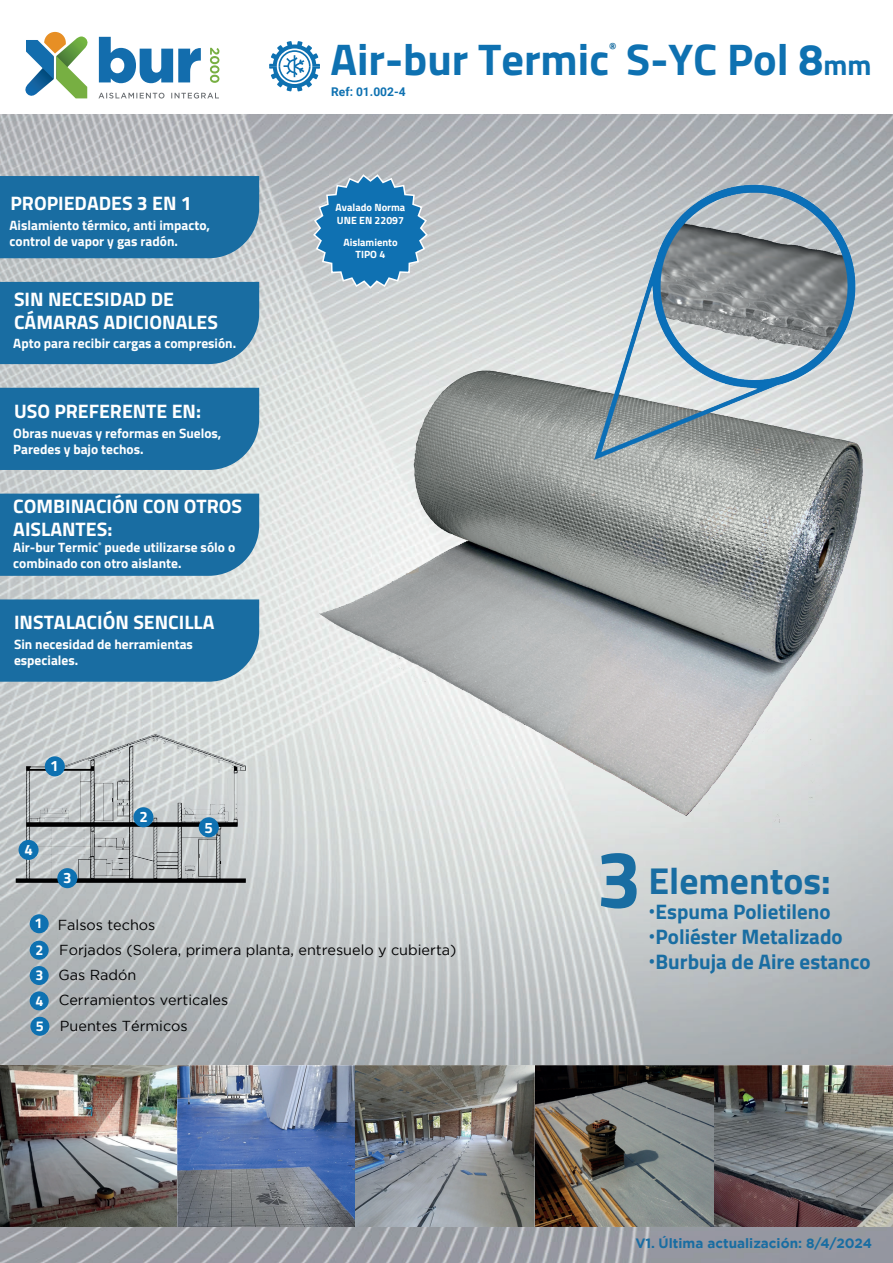
<style>
.page{position:relative;width:893px;height:1263px;background:#fff}
.page>*{position:absolute;margin:0;border:0;box-sizing:border-box;transform-origin:0 0}
.t1{font:700 81px "Titillium Web";color:#196da2}
.t2{font:700 44.4px "Titillium Web";color:#0e71b1}
.t3{font:700 37.5px "Titillium Web";color:#196da2}
.t4{font:700 21px "Titillium Web";color:#196da2}
.t5{font:700 19.5px/23.4px "Titillium Web";color:#fff}
.t6{font:700 15px "Titillium Web";color:#fff}
.t7{font:14.4px/25.2px "Gotham";color:#000001}
.t8{font:700 14.25px/26.8px "Titillium Web";color:#fff}
.t9{font:700 13.5px/16.2px "Titillium Web";color:#fff}
.t10{font:700 13.5px "Gotham";color:#196da2}
.t11{font:700 12px "Roboto";color:#0e71b1}
.t12{font:700 11.4px "Titillium Web";color:#186da0}
.t13{font:700 10.5px/12.6px "Titillium Web";color:#fff}
.t14{font:700 5.25px "Titillium Web";color:#fff}
.s1{font-size:28.65px}
.s2{font-family:"Roboto";font-weight:400}
</style>
<div class="page">
<img style="left:0;top:114px;width:893px;height:1149px">
<img style="left:308px;top:167px;width:572px;height:682px">
<img style="left:179px;top:1065px;width:714px;height:161px">
<img style="left:0;top:1065px;width:179px;height:161px">
<div style="left:0;top:176px;width:259px;height:82px;background:#196da2"></div>
<div style="left:0;top:282px;width:259px;height:82px;background:#196da2"></div>
<div style="left:0;top:388px;width:259px;height:82px;background:#196da2"></div>
<div style="left:0;top:599px;width:259px;height:83px;background:#196da2"></div>
<img style="left:11px;top:728px;width:241px;height:166px">
<div style="left:45px;top:756px;width:20px;height:20px;background:#0e71b1;border-radius:50%"></div>
<div style="left:133px;top:807px;width:20px;height:20px;background:#0e71b1;border-radius:50%"></div>
<div style="left:199px;top:817px;width:20px;height:20px;background:#0e71b1;border-radius:50%"></div>
<div style="left:19px;top:840px;width:20px;height:20px;background:#0e71b1;border-radius:50%"></div>
<div style="left:57px;top:868px;width:20px;height:20px;background:#0e71b1;border-radius:50%"></div>
<div style="left:30px;top:914px;width:19px;height:19px;background:#0e71b1;border-radius:50%"></div>
<div style="left:30px;top:941px;width:19px;height:19px;background:#0e71b1;border-radius:50%"></div>
<div style="left:30px;top:1017px;width:19px;height:19px;background:#0e71b1;border-radius:50%"></div>
<div style="left:30px;top:991px;width:19px;height:19px;background:#0e71b1;border-radius:50%"></div>
<div style="left:30px;top:966px;width:19px;height:19px;background:#0e71b1;border-radius:50%"></div>
<svg style="left:99px;top:37px;width:102px;height:46px"></svg>
<svg style="left:98px;top:93px;width:121px;height:6px"></svg>
<svg style="left:210px;top:48px;width:9px;height:35px"></svg>
<svg style="left:26px;top:32px;width:61px;height:66px"></svg>
<svg style="left:269px;top:41px;width:51px;height:50px"></svg>
<div style="left:0;top:494px;width:259px;height:82px;background:#196da2"></div>
<svg style="left:312px;top:173px;width:117px;height:117px;background:#5493bc"></svg>
<p class="t12" style="left:609px;top:38px;width:9px">®</p>
<h2 class="t2" style="left:330px;top:26px;width:542px">Air-bur Termic S-YC Pol 8<span class="s1">mm</span></h2>
<h3 class="t5" style="left:11px;top:191px;width:183px">PROPIEDADES 3 EN 1</h3>
<p class="t9" style="left:10px;top:216px;width:202px">Aislamiento térmico, anti impacto, control de vapor y gas radón.</p>
<h3 class="t5" style="left:14px;top:286px;width:206px">SIN NECESIDAD DE<br>CÁMARAS ADICIONALES</h3>
<p class="t9" style="left:13px;top:335px;width:224px">Apto para recibir cargas a compresión.</p>
<h3 class="t5" style="left:14px;top:399px;width:188px">USO PREFERENTE EN:</h3>
<p class="t9" style="left:13px;top:425px;width:210px">Obras nuevas y reformas en Suelos,<br>Paredes y bajo techos.</p>
<h3 class="t5" style="left:13px;top:493px;width:230px">COMBINACIÓN CON OTROS<br>AISLANTES:</h3>
<p class="t9" style="left:13px;top:539px;width:223px;text-indent:91px">puede utilizarse sólo o combinado con otro aislante.</p>
<p class="t9" style="left:13px;top:539px;width:86px">Air-bur Termic</p>
<p class="t14" style="left:98px;top:540px;width:5px">®</p>
<h3 class="t5" style="left:14px;top:610px;width:202px">INSTALACIÓN SENCILLA</h3>
<p class="t9" style="left:14px;top:635px;width:180px">Sin necesidad de herramientas especiales.</p>
<p class="t6" style="left:50px;top:754px;width:10px">1</p>
<p class="t6" style="left:24px;top:838px;width:10px">4</p>
<p class="t6" style="left:63px;top:866px;width:10px">3</p>
<p class="t6" style="left:139px;top:805px;width:10px">2</p>
<p class="t6" style="left:204px;top:816px;width:10px">5</p>
<p class="t11" style="left:331px;top:83px;width:76px">Ref: 01.002-4</p>
<p class="t13" style="left:336px;top:201px;width:71px">Avalado Norma<br>UNE EN 22097</p>
<p class="t13" style="left:343px;top:235px;width:56px;text-align:center">Aislamiento<br>TIPO 4</p>
<p class="t8" style="left:35px;top:909px;width:10px">1<br>2</p>
<p class="t8" style="left:35px;top:961px;width:9px">3</p>
<p class="t8" style="left:35px;top:986px;width:9px">4</p>
<p class="t8" style="left:36px;top:1012px;width:9px">5</p>
<p class="t7" style="left:58px;top:912px;width:400px">Falsos techos<br>Forjados (Solera, primera planta, entresuelo y cubierta)<br>Gas Radón<br>Cerramientos verticales<br>Puentes Térmicos</p>
<h1 class="t1" style="left:596px;top:817px;width:47px">3</h1>
<h3 class="t3" style="left:648px;top:852px;width:184px">Elementos:</h3>
<h3 class="t4" style="left:648px;top:895px;width:184px"><span class="s2">•</span>Espuma Polietileno</h3>
<h3 class="t4" style="left:648px;top:920px;width:196px"><span class="s2">•</span>Poliéster Metalizado</h3>
<h3 class="t4" style="left:648px;top:946px;width:224px"><span class="s2">•</span>Burbuja de Aire estanco</h3>
<p class="t10" style="left:635px;top:1234px;width:238px">V1. Última actualización: 8/4/2024</p>
</div>
